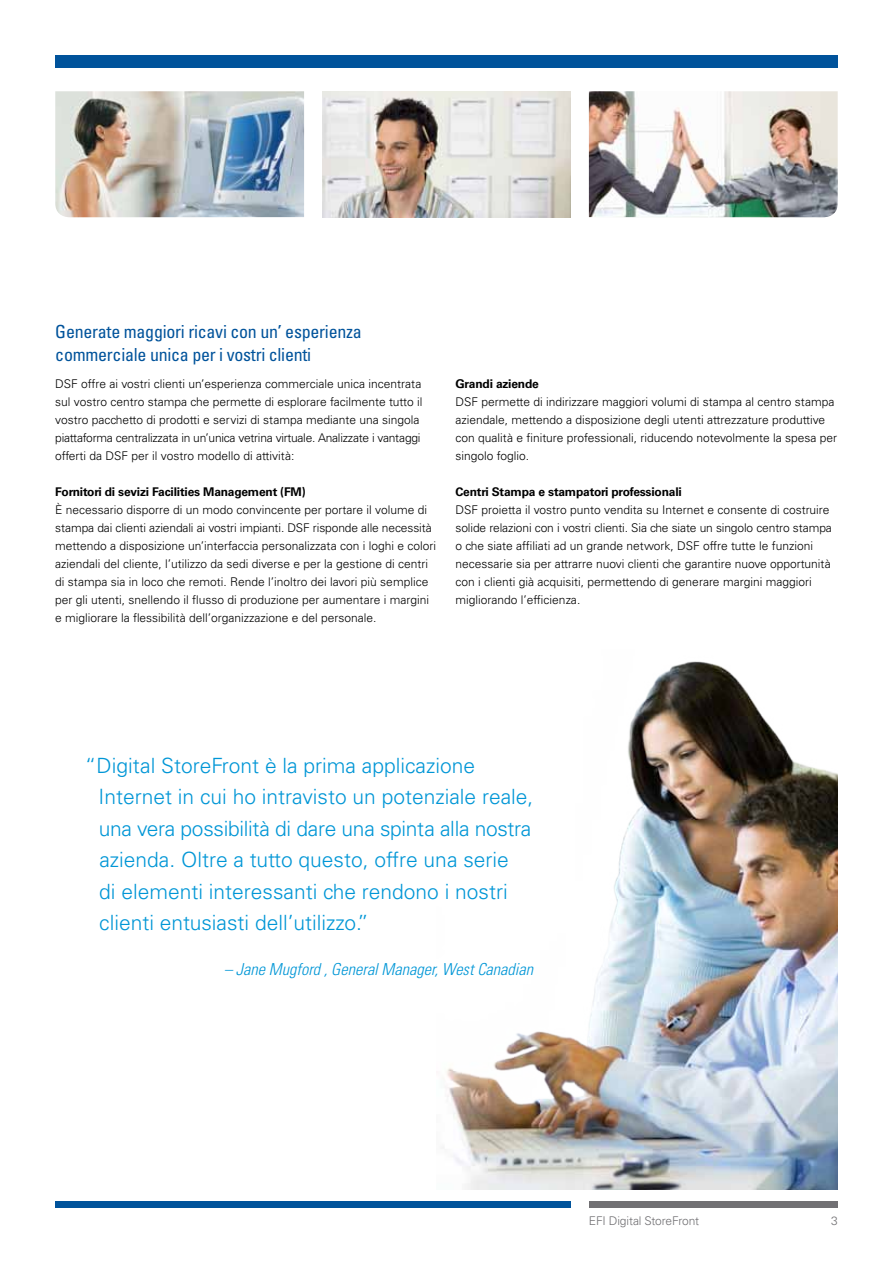
<style>
.page{position:relative;width:893px;height:1263px;background:#fff}
.page>*{position:absolute;margin:0;border:0;box-sizing:border-box;transform-origin:0 0}
.t1{font:300 21px/31.5px "Univers LT Std";color:#0096d6}
.t2{font:condensed 18px/22.5px "Univers LT Std";letter-spacing:-.015em;color:#00539b}
.t3{font:italic 300 condensed 16.5px "Univers";color:#0096d6}
.t4{font:300 12px/18px "Univers LT Std";color:#000}
.t5{font:700 12px "Univers LT Std";letter-spacing:-.015em;color:#000}
.t6{font:300 12px "Univers LT Std";letter-spacing:-.015em;color:#717073}
</style>
<div class="page">
<div style="left:589px;top:1201px;width:249px;height:7px;background:#717073"></div>
<div style="left:55px;top:1201px;width:516px;height:7px;background:#00539b"></div>
<div style="left:55px;top:55px;width:783px;height:13px;background:#00539b"></div>
<img style="left:442px;top:661px;width:396px;height:528px">
<img style="left:55px;top:91px;width:249px;height:126px">
<img style="left:322px;top:91px;width:249px;height:126px">
<img style="left:589px;top:91px;width:249px;height:126px">
<h2 class="t2" style="left:55px;top:320px;width:308px">Generate maggiori ricavi con un’ esperienza commerciale unica per i vostri clienti</h2>
<p class="t4" style="left:55px;top:375px;width:369px">DSF offre ai vostri clienti un’esperienza commerciale unica incentrata sul vostro centro stampa che permette di esplorare facilmente tutto il vostro pacchetto di prodotti e servizi di stampa mediante una singola piattaforma centralizzata in un’unica vetrina virtuale. Analizzate i vantaggi offerti da DSF per il vostro modello di attività:</p>
<p class="t5" style="left:55px;top:485px;width:252px">Fornitori di sevizi Facilities Management (FM)</p>
<p class="t4" style="left:55px;top:501px;width:382px">È necessario disporre di un modo convincente per portare il volume di stampa dai clienti aziendali ai vostri impianti. DSF risponde alle necessità mettendo a disposizione un’interfaccia personalizzata con i loghi e colori aziendali del cliente, l’utilizzo da sedi diverse e per la gestione di centri di stampa sia in loco che remoti. Rende l’inoltro dei lavori più semplice per gli utenti, snellendo il flusso di produzione per aumentare i margini e migliorare la flessibilità dell’organizzazione e del personale.</p>
<p class="t5" style="left:455px;top:377px;width:85px">Grandi aziende</p>
<p class="t4" style="left:455px;top:393px;width:383px">DSF permette di indirizzare maggiori volumi di stampa al centro stampa aziendale, mettendo a disposizione degli utenti attrezzature produttive con qualità e finiture professionali, riducendo notevolmente la spesa per singolo foglio.</p>
<p class="t5" style="left:455px;top:485px;width:228px">Centri Stampa e stampatori professionali</p>
<p class="t4" style="left:455px;top:501px;width:378px">DSF proietta il vostro punto vendita su Internet e consente di costruire solide relazioni con i vostri clienti. Sia che siate un singolo centro stampa o che siate affiliati ad un grande network, DSF offre tutte le funzioni necessarie sia per attrarre nuovi clienti che garantire nuove opportunità con i clienti già acquisiti, permettendo di generare margini maggiori migliorando l’efficienza.</p>
<p class="t1" style="left:99px;top:749px;width:436px;text-indent:-14px">“Digital StoreFront è la prima applicazione Internet in cui ho intravisto un potenziale reale, una vera possibilità di dare una spinta alla nostra azienda. Oltre a tutto questo, offre una serie<br>di elementi interessanti che rendono i nostri clienti entusiasti dell’utilizzo.”</p>
<h3 class="t3" style="left:224px;top:959px;width:311px">– Jane Mugford , General Manager, West Canadian</h3>
<p class="t6" style="left:589px;top:1214px;width:112px">EFI Digital StoreFront</p>
<p class="t6" style="left:831px;top:1214px;width:8px">3</p>
</div>
